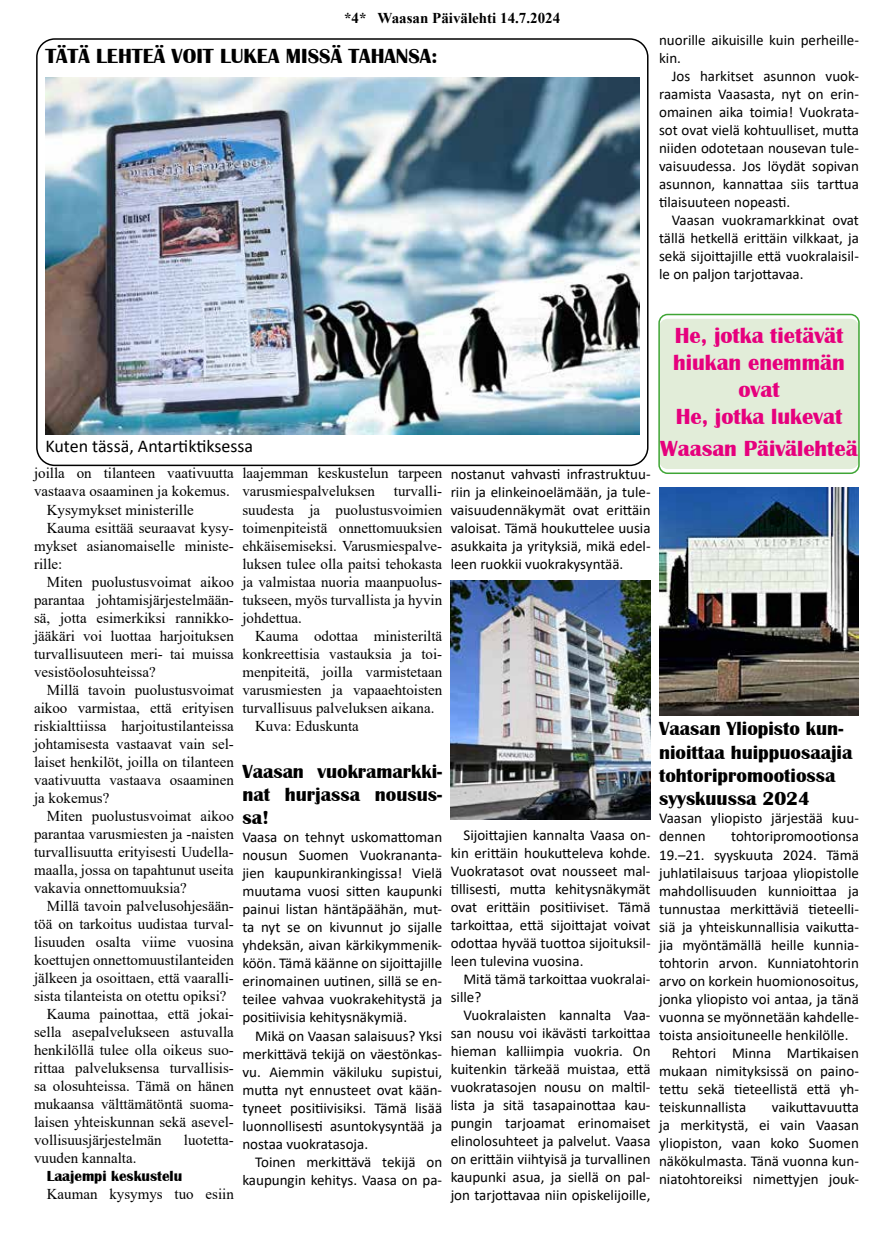
<style>
.page{position:relative;width:893px;height:1234px;background:#fff}
.page>*{position:absolute;margin:0;border:0;box-sizing:border-box;transform-origin:0 0}
.t1{font:700 22.5px/27px "Britannic";color:#e6007d;text-align:center}
.t2{font:700 21px "Britannic";color:#000}
.t3{font:700 19.5px/23.4px "Britannic";color:#000;text-align:justify}
.t4{font:18px "Calibri";color:#000}
.t5{font:15px/18px "Calibri";color:#000;text-align:justify}
.t6{font:15px/18px "Times New Roman";color:#000}
.t7{font:700 15px "Times New Roman";color:#000}
.t8{font:700 15px "Britannic";color:#000}
</style>
<div class="page">
<div style="left:36px;top:38px;width:612px;height:428px;border:2px solid #000;border-radius:18px"></div>
<img style="left:45px;top:77px;width:594px;height:357px">
<div style="left:659px;top:319px;width:200px;height:150px;background:#e2edd9;border-radius:9px"></div>
<div style="left:658px;top:314px;width:202px;height:160px;border:2px solid #3fa535;border-radius:9px"></div>
<img style="left:451px;top:580px;width:200px;height:239px">
<img style="left:659px;top:487px;width:200px;height:228px">
<p class="t7" style="left:344px;top:7px;width:217px">*4* Waasan Päivälehti 14.7.2024</p>
<h2 class="t2" style="left:45px;top:44px;width:393px">TÄTÄ LEHTEÄ VOIT LUKEA MISSÄ TAHANSA:</h2>
<p class="t5" style="left:659px;top:31px;width:201px">nuorille aikuisille kuin perheille&shy;kin.</p>
<p class="t5" style="left:659px;top:67px;width:201px;text-indent:13px">Jos harkitset asunnon vuok&shy;raamista Vaasasta, nyt on erin&shy;omainen aika toimia! Vuokrata&shy;sot ovat vielä kohtuulliset, mutta niiden odotetaan nousevan tule&shy;vaisuudessa. Jos löydät sopivan asunnon, kannattaa siis tarttua tilaisuuteen nopeasti.</p>
<p class="t5" style="left:659px;top:211px;width:201px;text-indent:13px">Vaasan vuokramarkkinat ovat tällä hetkellä erittäin vilkkaat, ja sekä sijoittajille että vuokralaisil&shy;le on paljon tarjottavaa.</p>
<p class="t4" style="left:45px;top:434px;width:209px">Kuten tässä, Antartiktiksessa</p>
<p class="t6" style="left:34px;top:464px;width:201px">joilla on tilanteen vaativuutta</p>
<p class="t6" style="left:34px;top:482px;width:197px">vastaava osaaminen ja kokemus.</p>
<p class="t6" style="left:47px;top:500px;width:149px">Kysymykset ministerille</p>
<p class="t6" style="left:47px;top:518px;width:189px">Kauma esittää seuraavat kysy-</p>
<p class="t6" style="left:34px;top:536px;width:201px">mykset asianomaiselle ministe-</p>
<p class="t6" style="left:34px;top:554px;width:30px">rille:</p>
<p class="t6" style="left:47px;top:572px;width:189px">Miten puolustusvoimat aikoo</p>
<p class="t6" style="left:34px;top:590px;width:201px">parantaa johtamisjärjestelmään-</p>
<p class="t6" style="left:34px;top:608px;width:201px">sä, jotta esimerkiksi rannikko-</p>
<p class="t6" style="left:34px;top:626px;width:201px">jääkäri voi luottaa harjoituksen</p>
<p class="t6" style="left:34px;top:644px;width:201px">turvallisuuteen meri- tai muissa</p>
<p class="t6" style="left:34px;top:662px;width:123px">vesistöolosuhteissa?</p>
<p class="t6" style="left:47px;top:680px;width:189px">Millä tavoin puolustusvoimat</p>
<p class="t6" style="left:34px;top:698px;width:201px">aikoo varmistaa, että erityisen</p>
<p class="t6" style="left:34px;top:716px;width:201px">riskialttiissa harjoitustilanteissa</p>
<p class="t6" style="left:34px;top:734px;width:201px">johtamisesta vastaavat vain sel-</p>
<p class="t6" style="left:34px;top:752px;width:201px">laiset henkilöt, joilla on tilanteen</p>
<p class="t6" style="left:34px;top:770px;width:201px">vaativuutta vastaava osaaminen</p>
<p class="t6" style="left:34px;top:788px;width:77px">ja kokemus?</p>
<p class="t6" style="left:47px;top:806px;width:189px">Miten puolustusvoimat aikoo</p>
<p class="t6" style="left:34px;top:824px;width:201px">parantaa varusmiesten ja -naisten</p>
<p class="t6" style="left:34px;top:842px;width:201px">turvallisuutta erityisesti Uudella-</p>
<p class="t6" style="left:34px;top:860px;width:201px">maalla, jossa on tapahtunut useita</p>
<p class="t6" style="left:34px;top:878px;width:154px">vakavia onnettomuuksia?</p>
<p class="t6" style="left:47px;top:896px;width:189px">Millä tavoin palvelusohjesään-</p>
<p class="t6" style="left:34px;top:914px;width:201px">töä on tarkoitus uudistaa turval-</p>
<p class="t6" style="left:34px;top:932px;width:201px">lisuuden osalta viime vuosina</p>
<p class="t6" style="left:34px;top:950px;width:201px">koettujen onnettomuustilanteiden</p>
<p class="t6" style="left:34px;top:968px;width:201px">jälkeen ja osoittaen, että vaaralli-</p>
<p class="t6" style="left:34px;top:986px;width:194px">sista tilanteista on otettu opiksi?</p>
<p class="t6" style="left:47px;top:1004px;width:189px">Kauma painottaa, että jokai-</p>
<p class="t6" style="left:34px;top:1022px;width:201px">sella asepalvelukseen astuvalla</p>
<p class="t6" style="left:34px;top:1040px;width:201px">henkilöllä tulee olla oikeus suo-</p>
<p class="t6" style="left:34px;top:1058px;width:201px">rittaa palveluksensa turvallisis-</p>
<p class="t6" style="left:34px;top:1076px;width:201px">sa olosuhteissa. Tämä on hänen</p>
<p class="t6" style="left:34px;top:1094px;width:201px">mukaansa välttämätöntä suoma-</p>
<p class="t6" style="left:34px;top:1112px;width:201px">laisen yhteiskunnan sekä asevel-</p>
<p class="t6" style="left:34px;top:1130px;width:129px">vollisuusjärjestelmän</p>
<p class="t6" style="left:184px;top:1130px;width:51px">luotetta-</p>
<p class="t6" style="left:34px;top:1148px;width:104px">vuuden kannalta.</p>
<p class="t8" style="left:47px;top:1167px;width:137px">Laajempi keskustelu</p>
<p class="t6" style="left:47px;top:1184px;width:189px">Kauman kysymys tuo esiin</p>
<p class="t6" style="left:242px;top:464px;width:201px">laajemman keskustelun tarpeen varusmiespalveluksen</p>
<p class="t6" style="left:242px;top:482px;width:201px;text-align:justify;text-indent:152px">turvalli&shy;suudesta ja puolustusvoimien toimenpiteistä onnettomuuksien ehkäisemiseksi. Varusmiespalve&shy;luksen tulee olla paitsi tehokasta ja valmistaa nuoria maanpuolus&shy;tukseen, myös turvallista ja hyvin johdettua.</p>
<p class="t6" style="left:255px;top:626px;width:189px">Kauma odottaa ministeriltä</p>
<p class="t6" style="left:242px;top:644px;width:201px">konkreettisia vastauksia ja toi-</p>
<p class="t6" style="left:242px;top:662px;width:201px">menpiteitä, joilla varmistetaan</p>
<p class="t6" style="left:242px;top:680px;width:201px">varusmiesten ja vapaaehtoisten</p>
<p class="t6" style="left:242px;top:698px;width:194px">turvallisuus palveluksen aikana.</p>
<p class="t6" style="left:255px;top:716px;width:105px">Kuva: Eduskunta</p>
<h3 class="t3" style="left:242px;top:759px;width:201px">Vaasan vuokramarkki&shy;nat hurjassa nousus&shy;sa!</h3>
<p class="t5" style="left:242px;top:827px;width:201px">Vaasa on tehnyt uskomattoman nousun Suomen Vuokrananta&shy;jien kaupunkirankingissa! Vielä muutama vuosi sitten kaupunki painui listan häntäpäähän, mut&shy;ta nyt se on kivunnut jo sijalle yhdeksän, aivan kärkikymmenik&shy;köön. Tämä käänne on sijoittajille erinomainen uutinen, sillä se en&shy;teilee vahvaa vuokrakehitystä ja positiivisia kehitysnäkymiä.</p>
<p class="t5" style="left:242px;top:1025px;width:201px;text-indent:13px">Mikä on Vaasan salaisuus? Yksi merkittävä tekijä on väestönkas&shy;vu. Aiemmin väkiluku supistui, mutta nyt ennusteet ovat kään&shy;tyneet positiivisiksi. Tämä lisää luonnollisesti asuntokysyntää ja nostaa vuokratasoja.</p>
<p class="t5" style="left:242px;top:1151px;width:201px;text-align:right">Toinen merkittävä tekijä on kaupungin kehitys. Vaasa on pa-</p>
<p class="t5" style="left:451px;top:465px;width:201px">nostanut vahvasti infrastruktuu&shy;riin ja elinkeinoelämään, ja tule&shy;vaisuudennäkymät ovat erittäin valoisat. Tämä houkuttelee uusia asukkaita ja yrityksiä, mikä edel&shy;leen ruokkii vuokrakysyntää.</p>
<p class="t5" style="left:451px;top:825px;width:201px;text-indent:13px">Sijoittajien kannalta Vaasa on&shy;kin erittäin houkutteleva kohde.<br>Vuokratasot ovat nousseet mal&shy;tillisesti, mutta kehitysnäkymät ovat erittäin positiiviset. Tämä tarkoittaa, että sijoittajat voivat odottaa hyvää tuottoa sijoituksil&shy;leen tulevina vuosina.</p>
<p class="t5" style="left:451px;top:969px;width:201px;text-indent:13px">Mitä tämä tarkoittaa vuokralai&shy;sille?</p>
<p class="t5" style="left:451px;top:1005px;width:201px;text-indent:13px">Vuokralaisten kannalta Vaa&shy;san nousu voi ikävästi tarkoittaa hieman kalliimpia vuokria. On kuitenkin tärkeää muistaa, että vuokratasojen nousu on maltil&shy;lista ja sitä tasapainottaa kau&shy;pungin tarjoamat erinomaiset elinolosuhteet ja palvelut. Vaasa on erittäin viihtyisä ja turvallinen kaupunki asua, ja siellä on pal&shy;jon tarjottavaa niin opiskelijoille,</p>
<h1 class="t1" style="left:673px;top:321px;width:173px">He, jotka tietävät hiukan enemmän ovat<br>He, jotka lukevat</h1>
<h1 class="t1" style="left:660px;top:435px;width:199px">Waasan Päivälehteä</h1>
<h3 class="t3" style="left:659px;top:717px;width:195px;text-align:left">Vaasan Yliopisto kun&shy;nioittaa huippuosaajia tohtoripromootiossa syyskuussa 2024</h3>
<p class="t5" style="left:659px;top:809px;width:201px">Vaasan yliopisto järjestää kuu&shy;dennen</p>
<p class="t5" style="left:731px;top:827px;width:129px">tohtoripromootionsa</p>
<p class="t5" style="left:659px;top:845px;width:201px">19.–21. syyskuuta 2024. Tämä</p>
<p class="t5" style="left:659px;top:863px;width:201px">juhlatilaisuus tarjoaa yliopistolle</p>
<p class="t5" style="left:659px;top:881px;width:201px">mahdollisuuden kunnioittaa ja</p>
<p class="t5" style="left:659px;top:899px;width:201px">tunnustaa merkittäviä tieteelli-</p>
<p class="t5" style="left:659px;top:917px;width:201px">siä ja yhteiskunnallisia vaikutta-</p>
<p class="t5" style="left:659px;top:935px;width:201px">jia myöntämällä heille kunnia-</p>
<p class="t5" style="left:659px;top:953px;width:201px">tohtorin arvon. Kunniatohtorin</p>
<p class="t5" style="left:659px;top:971px;width:201px">arvo on korkein huomionosoitus,</p>
<p class="t5" style="left:659px;top:989px;width:201px">jonka yliopisto voi antaa, ja tänä</p>
<p class="t5" style="left:659px;top:1007px;width:201px">vuonna se myönnetään kahdelle-</p>
<p class="t5" style="left:659px;top:1025px;width:191px">toista ansioituneelle henkilölle.</p>
<p class="t5" style="left:672px;top:1043px;width:189px">Rehtori Minna Martikaisen</p>
<p class="t5" style="left:659px;top:1061px;width:201px">mukaan nimityksissä on paino-</p>
<p class="t5" style="left:659px;top:1079px;width:201px">tettu sekä tieteellistä että yh-</p>
<p class="t5" style="left:659px;top:1097px;width:89px">teiskunnallista</p>
<p class="t5" style="left:659px;top:1097px;width:201px;text-indent:113px">vaikuttavuutta ja merkitystä, ei vain Vaasan yliopiston, vaan koko Suomen näkökulmasta. Tänä vuonna kun&shy;niatohtoreiksi nimettyjen jouk-</p>
</div>
